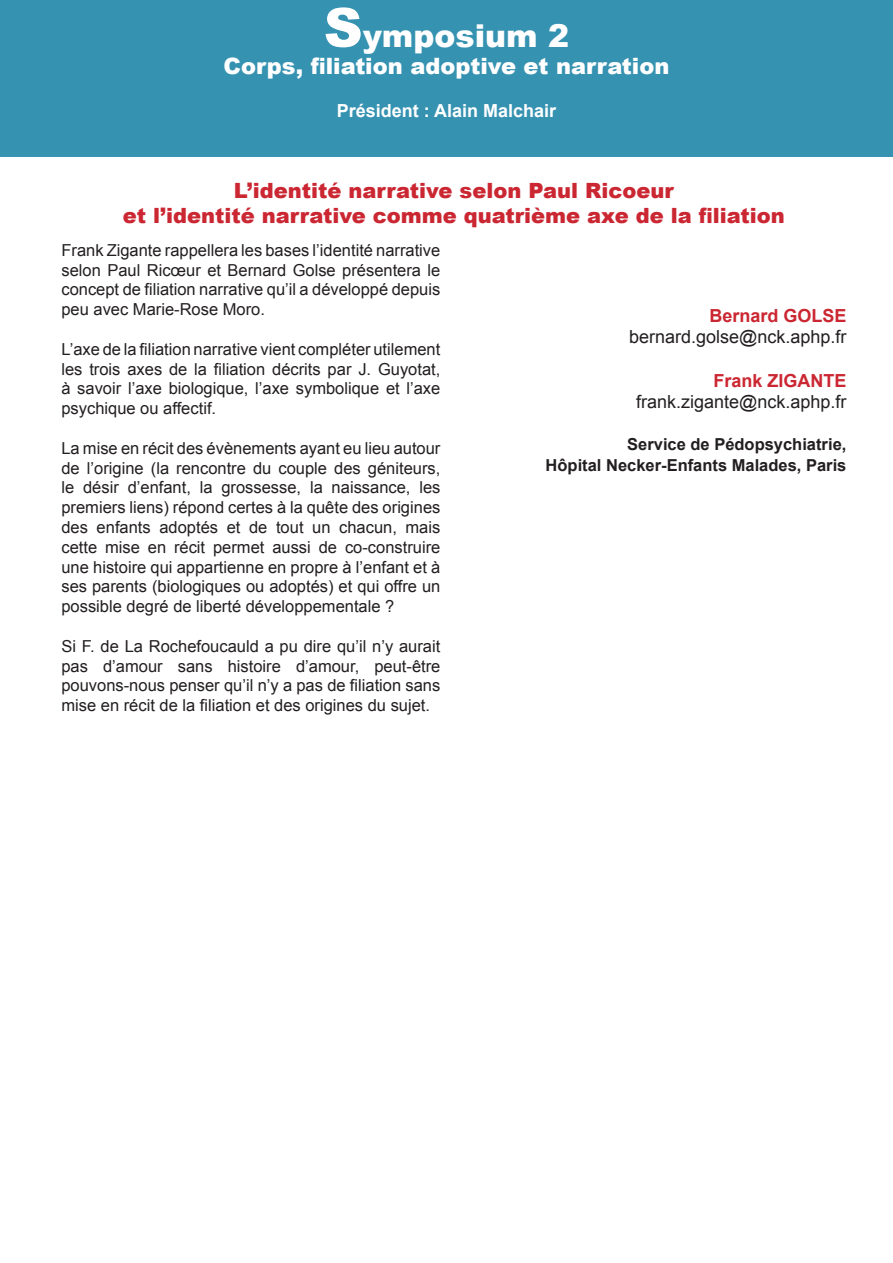
<style>
.page{position:relative;width:893px;height:1263px;background:#fff}
.page>*{position:absolute;margin:0;border:0;box-sizing:border-box;transform-origin:0 0}
.t1{font:900 31.5px "Arial";color:#fff}
.t2{font:900 22.5px "Arial";color:#fff}
.t3{font:900 21px/25.2px "Arial";color:#cb2732;text-align:center}
.t4{font:18px "Arial";color:#231f20}
.t5{font:700 18px "Arial";color:#cb2732}
.t6{font:700 18px "Arial";color:#fff}
.t7{font:16.5px/19.8px "Arial";color:#231f20;text-align:justify}
.t8{font:700 16.5px/21.6px "Arial";color:#231f20;text-align:right}
.s1{font-size:54px}
</style>
<div class="page">
<div style="left:0;top:0;width:893px;height:157px;background:#3692b1"></div>
<h1 class="t1" style="left:324px;top:13px;width:247px"><span class="s1">S</span>ymposium 2</h1>
<h2 class="t2" style="left:224px;top:49px;width:447px">Corps, filiation adoptive et narration</h2>
<p class="t6" style="left:337px;top:99px;width:221px">Président : Alain Malchair</p>
<p class="t3" style="left:123px;top:177px;width:663px">L’identité narrative selon Paul Ricoeur<br>et l’identité narrative comme quatrième axe de la filiation</p>
<p class="t7" style="left:61px;top:240px;width:380px">Frank Zigante rappellera les bases l’identité narrative selon Paul Ricœur et Bernard Golse présentera le concept de filiation narrative qu’il a développé depuis peu avec Marie-Rose Moro.</p>
<p class="t7" style="left:61px;top:339px;width:380px">L’axe de la filiation narrative vient compléter utilement les trois axes de la filiation décrits par J. Guyotat, à savoir l’axe biologique, l’axe symbolique et l’axe psychique ou affectif.</p>
<p class="t7" style="left:61px;top:438px;width:380px">La mise en récit des évènements ayant eu lieu autour de l’origine (la rencontre du couple des géniteurs, le désir d’enfant, la grossesse, la naissance, les premiers liens) répond certes à la quête des origines des enfants adoptés et de tout un chacun, mais cette mise en récit permet aussi de co-construire une histoire qui appartienne en propre à l’enfant et à ses parents (biologiques ou adoptés) et qui offre un possible degré de liberté développementale ?</p>
<p class="t7" style="left:61px;top:636px;width:380px">Si F. de La Rochefoucauld a pu dire qu’il n’y aurait pas d’amour sans histoire d’amour, peut-être pouvons-nous penser qu’il n’y a pas de filiation sans mise en récit de la filiation et des origines du sujet.</p>
<p class="t5" style="left:709px;top:303px;width:136px">Bernard GOLSE</p>
<p class="t4" style="left:629px;top:325px;width:219px">bernard.golse@nck.aphp.fr</p>
<p class="t5" style="left:713px;top:368px;width:132px">Frank ZIGANTE</p>
<p class="t4" style="left:636px;top:390px;width:212px">frank.zigante@nck.aphp.fr</p>
<p class="t8" style="left:546px;top:433px;width:302px">Service de Pédopsychiatrie,<br>Hôpital Necker-Enfants Malades, Paris</p>
</div>
